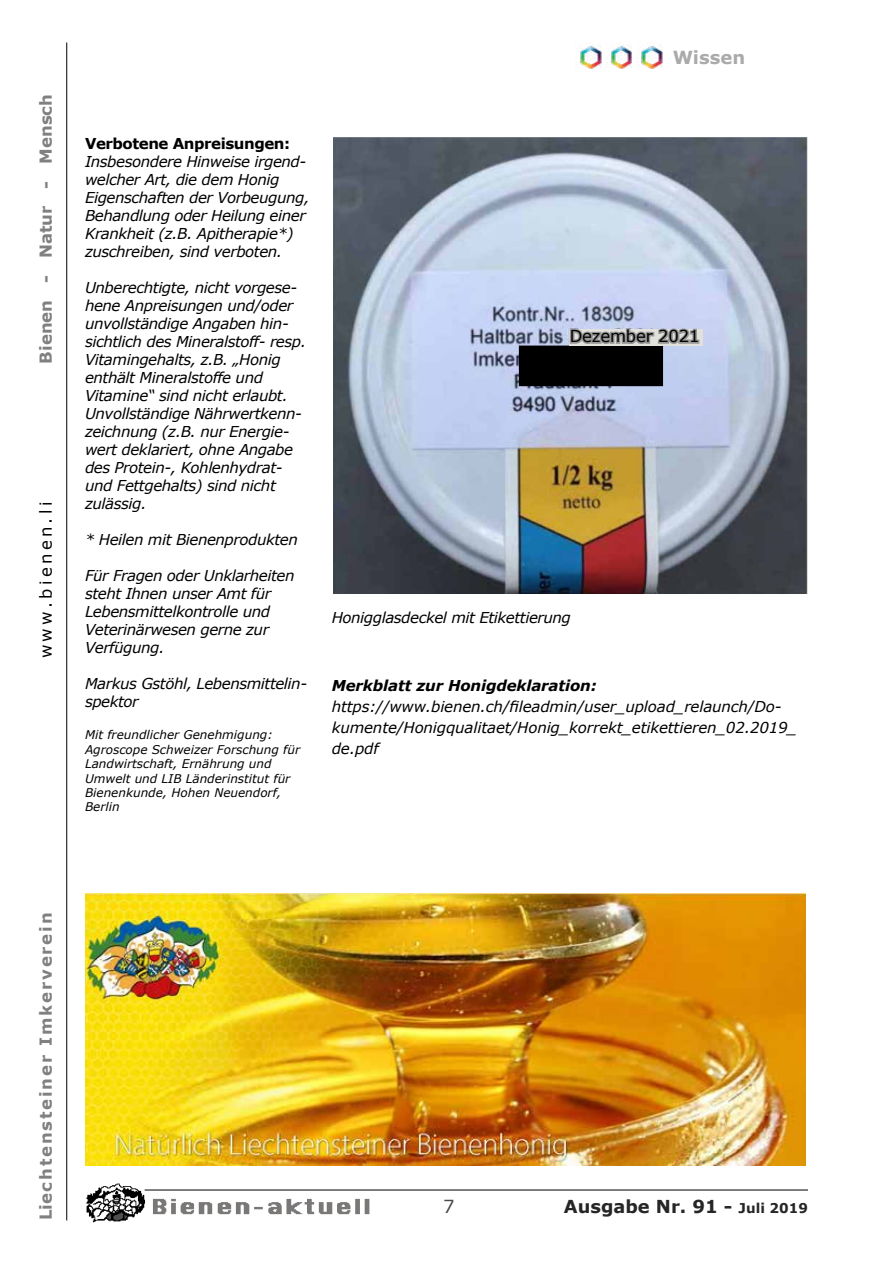
<style>
.page{position:relative;width:893px;height:1263px;background:#fff}
.page>*{position:absolute;margin:0;border:0;box-sizing:border-box;transform-origin:0 0}
.t1{font:700 18px "Verdana";color:#aaa}
.t2{font:18px "Verdana";color:#4a4a49}
.t3{font:700 17.85px "Verdana";color:#262626}
.t4{font:700 16.5px "Verdana";letter-spacing:.11em;color:#808080}
.t5{font:700 16.5px "Verdana";color:#808080}
.t6{font:16.5px "Verdana";letter-spacing:.2em;color:#000}
.t7{font:16.5px "Verdana";letter-spacing:-.01em;color:#000}
.t8{font:italic 15px/18px "Verdana";letter-spacing:-.03em;color:#000}
.t9{font:italic 15px/21px "Verdana";letter-spacing:-.01em;color:#000}
.t10{font:italic 700 15px "Verdana";letter-spacing:-.01em;color:#000}
.t11{font:700 15px "Verdana";letter-spacing:-.03em;color:#000}
.t12{font:italic 12px/14.4px "Verdana";color:#000}
.s1{font-size:13.5px}
</style>
<div class="page">
<img style="left:86px;top:1183px;width:285px;height:39px">
<hr style="left:145px;top:1189px;width:663px;height:1px;background:#000">
<hr style="left:66px;top:43px;width:1px;height:1177px;background:#000">
<img style="left:333px;top:137px;width:475px;height:456px">
<div style="left:519px;top:346px;width:143px;height:40px;background:#000"></div>
<img style="left:576px;top:43px;width:87px;height:26px">
<img style="left:85px;top:893px;width:720px;height:272px">
<svg style="left:568px;top:326px;width:133px;height:20px;background:#b5b6b8"></svg>
<p class="t5" style="left:34px;top:363px;width:271px;rotate:-90deg">Bienen - Natur - Mensch</p>
<p class="t6" style="left:34px;top:658px;width:158px;rotate:-90deg">www.bienen.li</p>
<p class="t1" style="left:673px;top:45px;width:74px">Wissen</p>
<p class="t11" style="left:85px;top:133px;width:207px">Verbotene Anpreisungen:</p>
<p class="t8" style="left:85px;top:152px;width:226px">Insbesondere Hinweise irgend&shy;welcher Art, die dem Honig<br>Eigenschaften der Vorbeugung,<br>Behandlung oder Heilung einer<br>Krankheit (z.B. Apitherapie*) zuschreiben, sind verboten.</p>
<p class="t8" style="left:85px;top:278px;width:223px">Unberechtigte, nicht vorgese&shy;hene Anpreisungen und/oder unvollständige Angaben hin&shy;sichtlich des Mineralstoff- resp.<br>Vitamingehalts, z.B. „Honig enthält Mineralstoffe und<br>Vitamine“ sind nicht erlaubt.<br>Unvollständige Nährwertkenn&shy;zeichnung (z.B. nur Energie&shy;wert deklariert, ohne Angabe des Protein-, Kohlenhydrat&shy;und Fettgehalts) sind nicht zulässig.</p>
<p class="t8" style="left:85px;top:530px;width:214px">* Heilen mit Bienenprodukten</p>
<p class="t8" style="left:85px;top:566px;width:211px">Für Fragen oder Unklarheiten steht Ihnen unser Amt für<br>Lebensmittelkontrolle und<br>Veterinärwesen gerne zur<br>Verfügung.</p>
<p class="t8" style="left:85px;top:674px;width:224px">Markus Gstöhl, Lebensmittelin&shy;spektor</p>
<p class="t12" style="left:85px;top:728px;width:217px">Mit freundlicher Genehmigung:<br>Agroscope Schweizer Forschung für<br>Landwirtschaft, Ernährung und<br>Umwelt und LIB Länderinstitut für<br>Bienenkunde, Hohen Neuendorf,<br>Berlin</p>
<p class="t7" style="left:570px;top:325px;width:131px">Dezember 2021</p>
<p class="t8" style="left:332px;top:608px;width:241px">Honigglasdeckel mit Etikettierung</p>
<p class="t10" style="left:332px;top:675px;width:267px">Merkblatt zur Honigdeklaration:</p>
<p class="t9" style="left:332px;top:696px;width:467px">https://www.bienen.ch/fileadmin/user_upload_relaunch/Do&shy;kumente/Honigqualitaet/Honig_korrekt_etikettieren_02.2019_ de.pdf</p>
<p class="t4" style="left:34px;top:1220px;width:309px;rotate:-90deg">Liechtensteiner Imkerverein</p>
<p class="t2" style="left:443px;top:1194px;width:13px">7</p>
<p class="t3" style="left:564px;top:1193px;width:246px">Ausgabe Nr. 91 - <span class="s1">Juli 2019</span></p>
</div>
